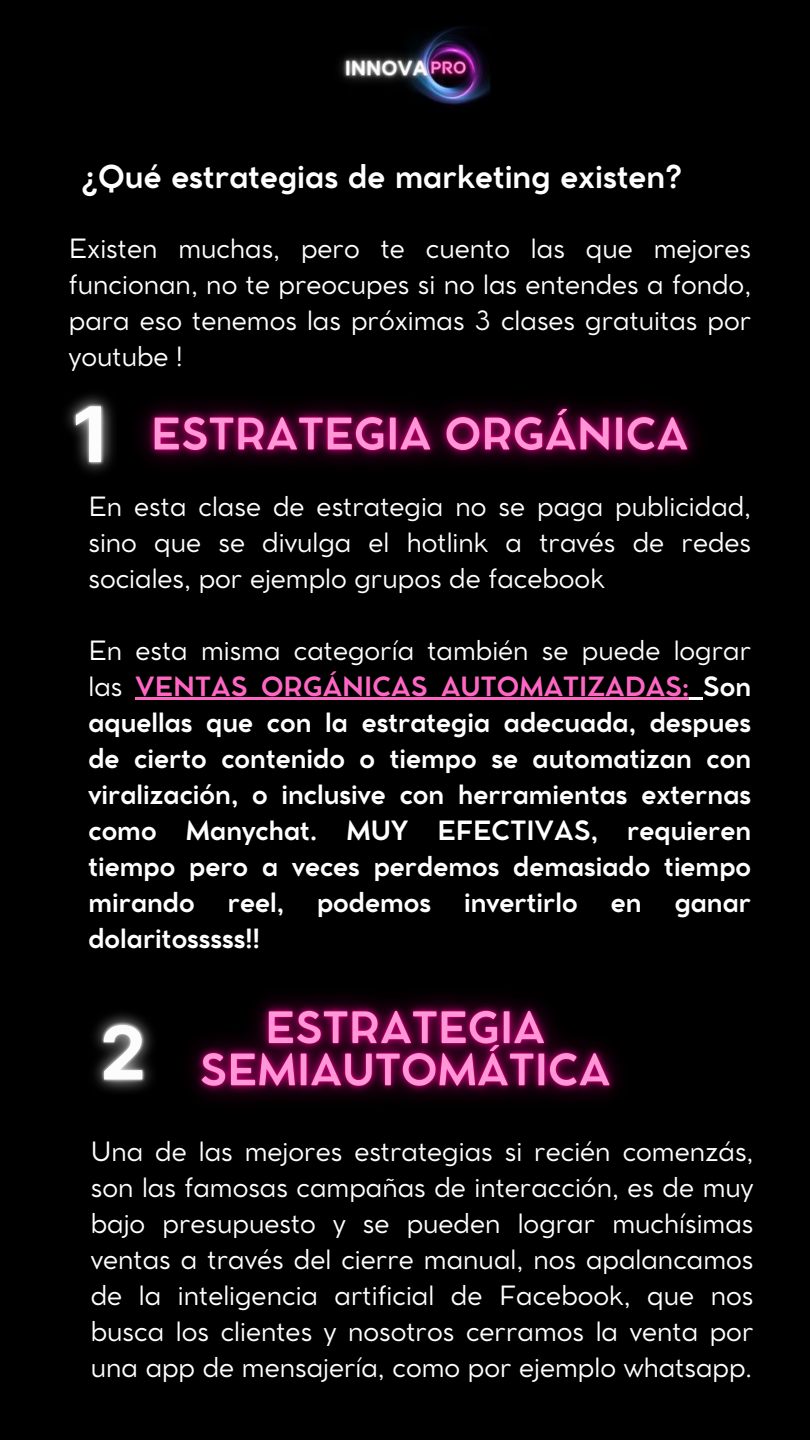
<style>
.page{position:relative;width:810px;height:1440px;background:#000}
.page>*{position:absolute;margin:0;border:0;box-sizing:border-box;transform-origin:0 0}
.t1{font:700 31.2px "Cocomat Pro";color:#fff}
.t2{font:26.2px/36px "Cocomat Pro";color:#fff;text-align:justify}
.t3{font:700 26.2px/36px "Cocomat Pro";color:#fff;text-align:justify}
.s1{font-weight:400}
.s2{color:#ff66c4}
</style>
<div class="page">
<img style="left:340px;top:26px;width:151px;height:80px">
<img style="left:66px;top:395px;width:37px;height:77px">
<img style="left:73px;top:403px;width:30px;height:62px">
<svg style="left:76px;top:406px;width:25px;height:56px"></svg>
<img style="left:94px;top:1013px;width:57px;height:79px">
<img style="left:100px;top:1022px;width:45px;height:61px">
<svg style="left:104px;top:1025px;width:38px;height:54px;background:#b5b4b4"></svg>
<img style="left:103px;top:397px;width:593px;height:73px">
<hr style="left:135px;top:697px;width:554px;height:2px;background:#ff66c4">
<svg style="left:689px;top:697px;width:14px;height:2px"></svg>
<img style="left:151px;top:997px;width:468px;height:103px">
<p class="t1" style="left:81px;top:164px;width:603px">¿Qué estrategias de marketing existen?</p>
<p class="t2" style="left:69px;top:233px;width:684px">Existen muchas, pero te cuento las que mejores funcionan, no te preocupes si no las entendes a fondo, para eso tenemos las próximas 3 clases gratuitas por youtube !</p>
<p class="t2" style="left:88px;top:490px;width:664px">En esta clase de estrategia no se paga publicidad, sino que se divulga el hotlink a través de redes sociales, por ejemplo grupos de facebook</p>
<p class="t3" style="left:88px;top:634px;width:664px"><span class="s1">En esta misma categoría también se puede lograr las</span> <span class="s2">VENTAS ORGÁNICAS AUTOMATIZADAS:</span> Son aquellas que con la estrategia adecuada, despues de cierto contenido o tiempo se automatizan con viralización, o inclusive con herramientas externas como Manychat. MUY EFECTIVAS, requieren tiempo pero a veces perdemos demasiado tiempo mirando</p>
<p class="t3" style="left:228px;top:886px;width:58px">reel,</p>
<p class="t3" style="left:317px;top:886px;width:115px">podemos</p>
<p class="t3" style="left:464px;top:886px;width:115px">invertirlo</p>
<p class="t3" style="left:611px;top:886px;width:32px">en</p>
<p class="t3" style="left:675px;top:886px;width:78px">ganar</p>
<p class="t3" style="left:88px;top:922px;width:173px">dolaritosssss!!</p>
<p class="t2" style="left:91px;top:1135px;width:664px">Una de las mejores estrategias si recién comenzás, son las famosas campañas de interacción, es de muy bajo presupuesto y se pueden lograr muchísimas ventas a través del cierre manual, nos apalancamos de la inteligencia artificial de Facebook, que nos busca los clientes y nosotros cerramos la venta por una app de mensajería, como por ejemplo whatsapp.</p>
</div>
